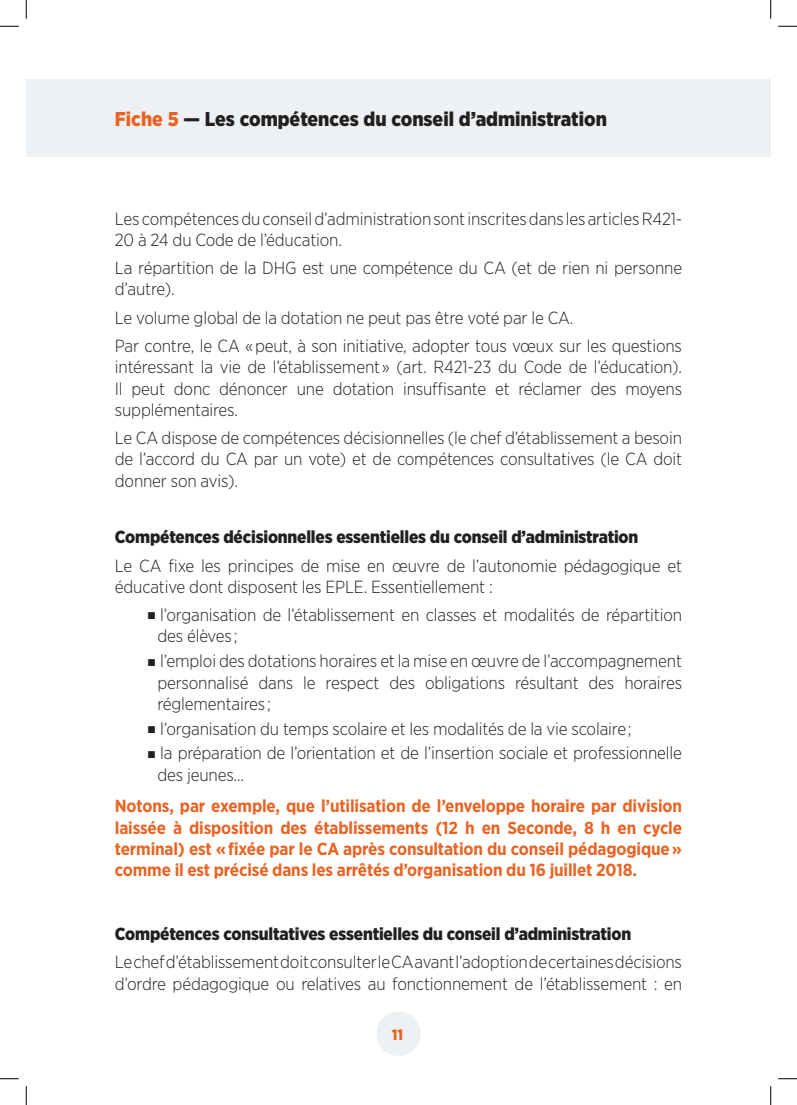
<style>
.page{position:relative;width:797px;height:1105px;background:#fff}
.page>*{position:absolute;margin:0;border:0;box-sizing:border-box;transform-origin:0 0}
.t1{font:900 20px "Gotham Narrow";color:#231f20}
.t2{font:300 17.5px/21.2px "Gotham Narrow";letter-spacing:-.01em;color:#231f20}
.t3{font:700 17.5px/21.2px "Gotham Narrow";letter-spacing:-.01em;color:#e86424;text-align:justify}
.t4{font:900 17.5px "Gotham Narrow";letter-spacing:-.01em;color:#231f20}
.t5{font:900 15px "Gotham Narrow";color:#e86424}
.s1{color:#e86424}
</style>
<div class="page">
<div style="left:376px;top:1011px;width:44px;height:45px;background:#edf1f3;border-radius:50%"></div>
<div style="left:26px;top:79px;width:744px;height:78px;background:#edf1f3"></div>
<svg style="left:0;top:25px;width:19px;height:2px"></svg>
<svg style="left:778px;top:25px;width:19px;height:2px"></svg>
<svg style="left:0;top:1078px;width:19px;height:1px"></svg>
<svg style="left:778px;top:1078px;width:19px;height:1px"></svg>
<svg style="left:25px;top:0;width:2px;height:19px"></svg>
<svg style="left:25px;top:1086px;width:2px;height:19px"></svg>
<svg style="left:770px;top:0;width:1px;height:19px"></svg>
<svg style="left:770px;top:1086px;width:1px;height:19px"></svg>
<p class="t1" style="left:115px;top:106px;width:493px"><span class="s1">Fiche 5</span> — Les compétences du conseil d’administration</p>
<p class="t2" style="left:115px;top:207px;width:568px">Les compétences du conseil d’administration sont inscrites dans les articles R421-<br>20 à 24 du Code de l’éducation.</p>
<p class="t2" style="left:115px;top:257px;width:569px">La répartition de la DHG est une compétence du CA (et de rien ni personne d’autre).</p>
<p class="t2" style="left:115px;top:303px;width:568px;line-height:28.4px">Le volume global de la dotation ne peut pas être voté par le CA.<br>Par contre, le CA « peut, à son initiative, adopter tous vœux sur les questions</p>
<p class="t2" style="left:115px;top:356px;width:568px;text-align:justify">intéressant la vie de l’établissement » (art. R421-23 du Code de l’éducation).<br>Il peut donc dénoncer une dotation insuffisante et réclamer des moyens supplémentaires.</p>
<p class="t2" style="left:115px;top:427px;width:568px;text-align:justify">Le CA dispose de compétences décisionnelles (le chef d’établissement a besoin de l’accord du CA par un vote) et de compétences consultatives (le CA doit donner son avis).</p>
<p class="t4" style="left:115px;top:526px;width:525px">Compétences décisionnelles essentielles du conseil d’administration</p>
<p class="t2" style="left:115px;top:554px;width:568px">Le CA fixe les principes de mise en œuvre de l’autonomie pédagogique et éducative dont disposent les EPLE. Essentiellement :</p>
<p class="t2" style="left:157px;top:604px;width:526px;text-indent:-11px">○ l’organisation de l’établissement en classes et modalités de répartition des élèves ;</p>
<p class="t2" style="left:157px;top:650px;width:526px;text-align:justify;text-indent:-11px">○ l’emploi des dotations horaires et la mise en œuvre de l’accompagnement personnalisé dans le respect des obligations résultant des horaires réglementaires ;</p>
<p class="t2" style="left:147px;top:717px;width:486px">○ l’organisation du temps scolaire et les modalités de la vie scolaire ;</p>
<p class="t2" style="left:157px;top:742px;width:526px;text-indent:-11px">○ la préparation de l’orientation et de l’insertion sociale et professionnelle des jeunes...</p>
<p class="t3" style="left:115px;top:795px;width:568px">Notons, par exemple, que l’utilisation de l’enveloppe horaire par division laissée à disposition des établissements (12 h en Seconde, 8 h en cycle terminal) est « fixée par le CA après consultation du conseil pédagogique » comme il est précisé dans les arrêtés d’organisation du 16 juillet 2018.</p>
<p class="t4" style="left:115px;top:922px;width:518px">Compétences consultatives essentielles du conseil d’administration</p>
<p class="t2" style="left:115px;top:951px;width:568px">Le chef d’établissement doit consulter le CA avant l’adoption de certaines décisions d’ordre pédagogique ou relatives au fonctionnement de l’établissement : en</p>
<p class="t5" style="left:392px;top:1024px;width:13px">11</p>
</div>
